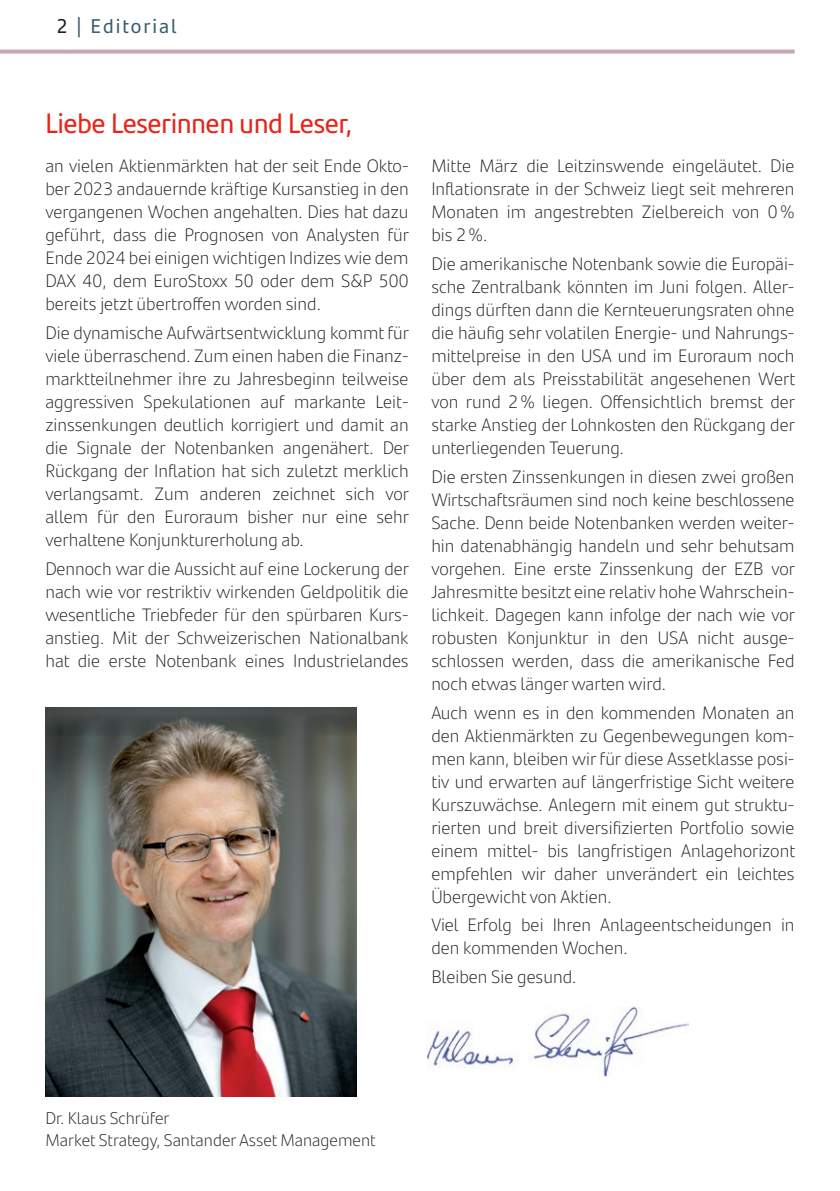
<style>
.page{position:relative;width:840px;height:1191px;background:#fff}
.page>*{position:absolute;margin:0;border:0;box-sizing:border-box;transform-origin:0 0}
.t1{font:28px "Santander Headline";color:#e72419}
.t2{font:20px "Santander Text";letter-spacing:.1em;color:#3c5b70}
.t3{font:300 18px/23px "Santander Text";color:#231f20;text-align:justify}
.t4{font:300 17px/22px "Santander Text";color:#231f20}
.s1{color:#231f20}
</style>
<div class="page">
<img style="left:427px;top:1007px;width:260px;height:70px">
<svg style="left:0;top:50px;width:794px;height:4px;background:#d3acb9"></svg>
<img style="left:45px;top:707px;width:311px;height:389px">
<p class="t2" style="left:57px;top:11px;width:121px"><span class="s1">2</span> | Editorial</p>
<h1 class="t1" style="left:45px;top:102px;width:308px">Liebe Leserinnen und Leser,</h1>
<p class="t3" style="left:45px;top:154px;width:365px">an vielen Aktienmärkten hat der seit Ende Okto&shy;ber 2023 andauernde kräftige Kursanstieg in den vergangenen Wochen angehalten. Dies hat dazu geführt, dass die Prognosen von Analysten für Ende 2024 bei einigen wichtigen Indizes wie dem DAX 40, dem EuroStoxx 50 oder dem S&amp;P 500 bereits jetzt übertroffen worden sind.</p>
<p class="t3" style="left:45px;top:320px;width:365px">Die dynamische Aufwärtsentwicklung kommt für viele überraschend. Zum einen haben die Finanz&shy;marktteilnehmer ihre zu Jahresbeginn teilweise aggressiven Spekulationen auf markante Leit&shy;zinssenkungen deutlich korrigiert und damit an die Signale der Notenbanken angenähert. Der Rückgang der Inflation hat sich zuletzt merklich verlangsamt. Zum anderen zeichnet sich vor allem für den Euroraum bisher nur eine sehr verhaltene Konjunkturerholung ab.</p>
<p class="t3" style="left:45px;top:556px;width:365px">Dennoch war die Aussicht auf eine Lockerung der nach wie vor restriktiv wirkenden Geldpolitik die wesentliche Triebfeder für den spürbaren Kurs&shy;anstieg. Mit der Schweizerischen Nationalbank hat die erste Notenbank eines Industrielandes</p>
<p class="t3" style="left:431px;top:154px;width:364px">Mitte März die Leitzinswende eingeläutet. Die Inflationsrate in der Schweiz liegt seit mehreren Monaten im angestrebten Zielbereich von 0% bis 2%.</p>
<p class="t3" style="left:431px;top:251px;width:365px">Die amerikanische Notenbank sowie die Europäi&shy;sche Zentralbank könnten im Juni folgen. Aller&shy;dings dürften dann die Kernteuerungsraten ohne die häufig sehr volatilen Energie- und Nahrungs&shy;mittelpreise in den USA und im Euroraum noch über dem als Preisstabilität angesehenen Wert von rund 2% liegen. Offensichtlich bremst der starke Anstieg der Lohnkosten den Rückgang der unterliegenden Teuerung.</p>
<p class="t3" style="left:431px;top:464px;width:365px">Die ersten Zinssenkungen in diesen zwei großen Wirtschaftsräumen sind noch keine beschlossene Sache. Denn beide Notenbanken werden weiter&shy;hin datenabhängig handeln und sehr behutsam vorgehen. Eine erste Zinssenkung der EZB vor Jahresmitte besitzt eine relativ hohe Wahrschein&shy;lichkeit. Dagegen kann infolge der nach wie vor robusten Konjunktur in den USA nicht ausge&shy;schlossen werden, dass die amerikanische Fed noch etwas länger warten wird.</p>
<p class="t3" style="left:431px;top:700px;width:365px">Auch wenn es in den kommenden Monaten an den Aktienmärkten zu Gegenbewegungen kom&shy;men kann, bleiben wir für diese Assetklasse posi&shy;tiv und erwarten auf längerfristige Sicht weitere Kurszuwächse. Anlegern mit einem gut struktu&shy;rierten und breit diversifizierten Portfolio sowie einem mittel- bis langfristigen Anlagehorizont empfehlen wir daher unverändert ein leichtes Übergewicht von Aktien.</p>
<p class="t3" style="left:431px;top:912px;width:364px">Viel Erfolg bei Ihren Anlageentscheidungen in den kommenden Wochen.</p>
<p class="t3" style="left:431px;top:964px;width:146px">Bleiben Sie gesund.</p>
<p class="t4" style="left:45px;top:1105px;width:332px">Dr. Klaus Schrüfer<br>Market Strategy, Santander Asset Management</p>
</div>
